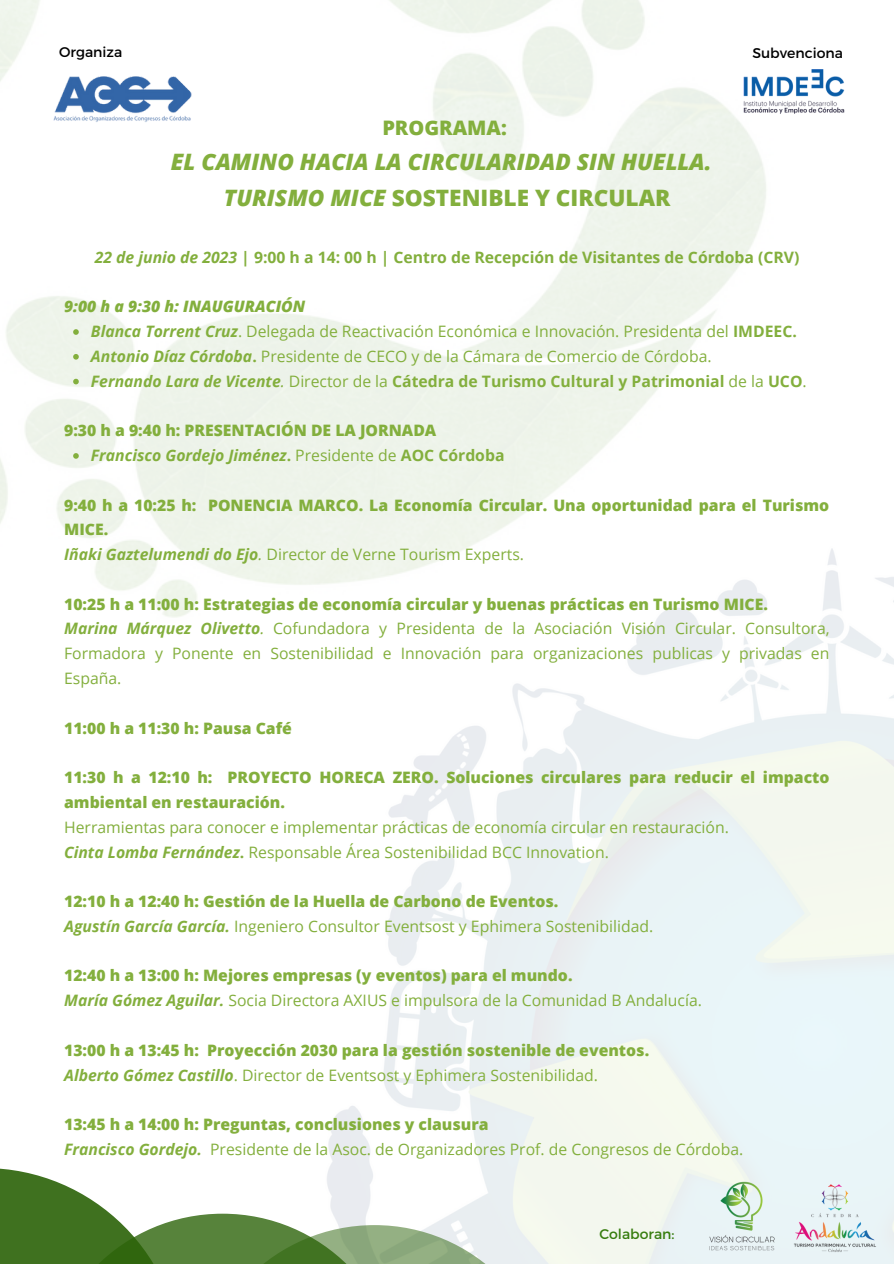
<style>
.page{position:relative;width:894px;height:1264px;background:#fff}
.page>*{position:absolute;margin:0;border:0;box-sizing:border-box;transform-origin:0 0}
.t1{font:italic 800 22.65px "Open Sans";color:#83af3d}
.t2{font:800 22.65px "Open Sans";color:#83af3d}
.t3{font:800 19.95px "Open Sans";color:#83af3d}
.t4{font:15.75px/24.8px "Open Sans";color:#83af3d;text-align:justify}
.t5{font:800 15.75px/24.8px "Open Sans";color:#83af3d}
.t6{font:700 15.75px "Open Sans";color:#83af3d}
.t7{font:italic 700 15.75px "Open Sans";color:#83af3d}
.t8{font:italic 800 15.75px "Open Sans";color:#83af3d}
.t9{font:14.1px "Montserrat";color:#000}
.t10{font:13.95px "Montserrat";color:#377d0f}
.s1{font-style:italic}
.s2{font-weight:700;font-style:italic}
.s3{font-weight:700}
.s4{font-weight:400;font-style:italic}
.s5{font-weight:400}
.s6{font-style:normal}
.s7{font-weight:400;font-style:normal}
</style>
<div class="page">
<svg style="left:73px;top:329px;width:6px;height:6px"></svg>
<svg style="left:73px;top:354px;width:6px;height:5px"></svg>
<svg style="left:73px;top:379px;width:6px;height:5px"></svg>
<svg style="left:73px;top:453px;width:6px;height:6px"></svg>
<svg style="left:0;top:1167px;width:552px;height:96px"></svg>
<img style="left:743px;top:69px;width:102px;height:45px">
<img style="left:790px;top:1178px;width:89px;height:79px">
<img style="left:703px;top:1178px;width:76px;height:75px">
<img style="left:53px;top:76px;width:139px;height:47px">
<p class="t9" style="left:59px;top:43px;width:65px">Organiza</p>
<p class="t9" style="left:752px;top:44px;width:92px">Subvenciona</p>
<p class="t3" style="left:382px;top:114px;width:126px">PROGRAMA:</p>
<p class="t1" style="left:171px;top:146px;width:542px">EL CAMINO HACIA LA CIRCULARIDAD SIN HUELLA.</p>
<p class="t2" style="left:224px;top:182px;width:448px"><span class="s1">TURISMO MICE</span> SOSTENIBLE Y CIRCULAR</p>
<p class="t6" style="left:95px;top:246px;width:706px"><span class="s1">22 de junio de 2023 |</span> 9:00 h a 14: 00 h | Centro de Recepción de Visitantes de Córdoba (CRV)</p>
<p class="t8" style="left:64px;top:295px;width:243px">9:00 h a 9:30 h: INAUGURACIÓN</p>
<p class="t4" style="left:91px;top:318px;width:707px"><span class="s2">Blanca Torrent Cruz</span>. Delegada de Reactivación Económica e Innovación. Presidenta del <span class="s3">IMDEEC.</span></p>
<p class="t4" style="left:91px;top:343px;width:622px"><span class="s2">Antonio Díaz Córdoba</span><span class="s3">.</span> Presidente de CECO y de la Cámara de Comercio de Córdoba.</p>
<p class="t6" style="left:91px;top:370px;width:717px"><span class="s1">Fernando Lara de Vicente</span><span class="s4">.</span> <span class="s5">Director de la</span> Cátedra de Turismo Cultural y Patrimonial <span class="s5">de la</span> UCO<span class="s5">.</span></p>
<p class="t5" style="left:64px;top:418px;width:373px">9:30 h a 9:40 h: PRESENTACIÓN DE LA JORNADA</p>
<p class="t7" style="left:91px;top:444px;width:415px">Francisco Gordejo Jiménez<span class="s6">.</span> <span class="s7">Presidente de</span> <span class="s6">AOC Córdoba</span></p>
<p class="t5" style="left:64px;top:492px;width:766px">9:40 h a 10:25 h: PONENCIA MARCO. La Economía Circular. Una oportunidad para el Turismo<br>MICE.</p>
<p class="t4" style="left:64px;top:541px;width:461px"><span class="s2">Iñaki Gaztelumendi do Ejo</span><span class="s1">.</span> Director de Verne Tourism Experts.</p>
<p class="t5" style="left:64px;top:591px;width:705px">10:25 h a 11:00 h: Estrategias de economía circular y buenas prácticas en Turismo MICE.</p>
<p class="t4" style="left:64px;top:616px;width:766px"><span class="s2">Marina Márquez Olivetto</span><span class="s1">.</span> Cofundadora y Presidenta de la Asociación Visión Circular. Consultora, Formadora y Ponente en Sostenibilidad e Innovación para organizaciones publicas y privadas en España.</p>
<p class="t5" style="left:64px;top:715px;width:229px">11:00 h a 11:30 h: Pausa Café</p>
<p class="t5" style="left:64px;top:764px;width:766px">11:30 h a 12:10 h: PROYECTO HORECA ZERO. Soluciones circulares para reducir el impacto ambiental en restauración.</p>
<p class="t4" style="left:64px;top:814px;width:666px">Herramientas para conocer e implementar prácticas de economía circular en restauración.</p>
<p class="t4" style="left:64px;top:839px;width:546px"><span class="s2">Cinta Lomba Fernández</span><span class="s3">.</span> Responsable Área Sostenibilidad BCC Innovation.</p>
<p class="t5" style="left:64px;top:888px;width:495px">12:10 h a 12:40 h: Gestión de la Huella de Carbono de Eventos.</p>
<p class="t4" style="left:64px;top:913px;width:590px"><span class="s2">Agustín García García.</span> Ingeniero Consultor Eventsost y Ephimera Sostenibilidad.</p>
<p class="t5" style="left:64px;top:962px;width:510px">12:40 h a 13:00 h: Mejores empresas (y eventos) para el mundo.</p>
<p class="t4" style="left:64px;top:987px;width:639px"><span class="s2">María Gómez Aguilar.</span> Socia Directora AXIUS e impulsora de la Comunidad B Andalucía.</p>
<p class="t5" style="left:64px;top:1037px;width:586px">13:00 h a 13:45 h: Proyección 2030 para la gestión sostenible de eventos.</p>
<p class="t4" style="left:64px;top:1062px;width:535px"><span class="s2">Alberto Gómez Castillo</span>. Director de Eventsost y Ephimera Sostenibilidad.</p>
<p class="t5" style="left:64px;top:1111px;width:426px">13:45 h a 14:00 h: Preguntas, conclusiones y clausura</p>
<p class="t4" style="left:64px;top:1136px;width:680px"><span class="s2">Francisco Gordejo.</span> Presidente de la Asoc. de Organizadores Prof. de Congresos de Córdoba.</p>
<p class="t10" style="left:599px;top:1224px;width:77px">Colaboran:</p>
</div>
